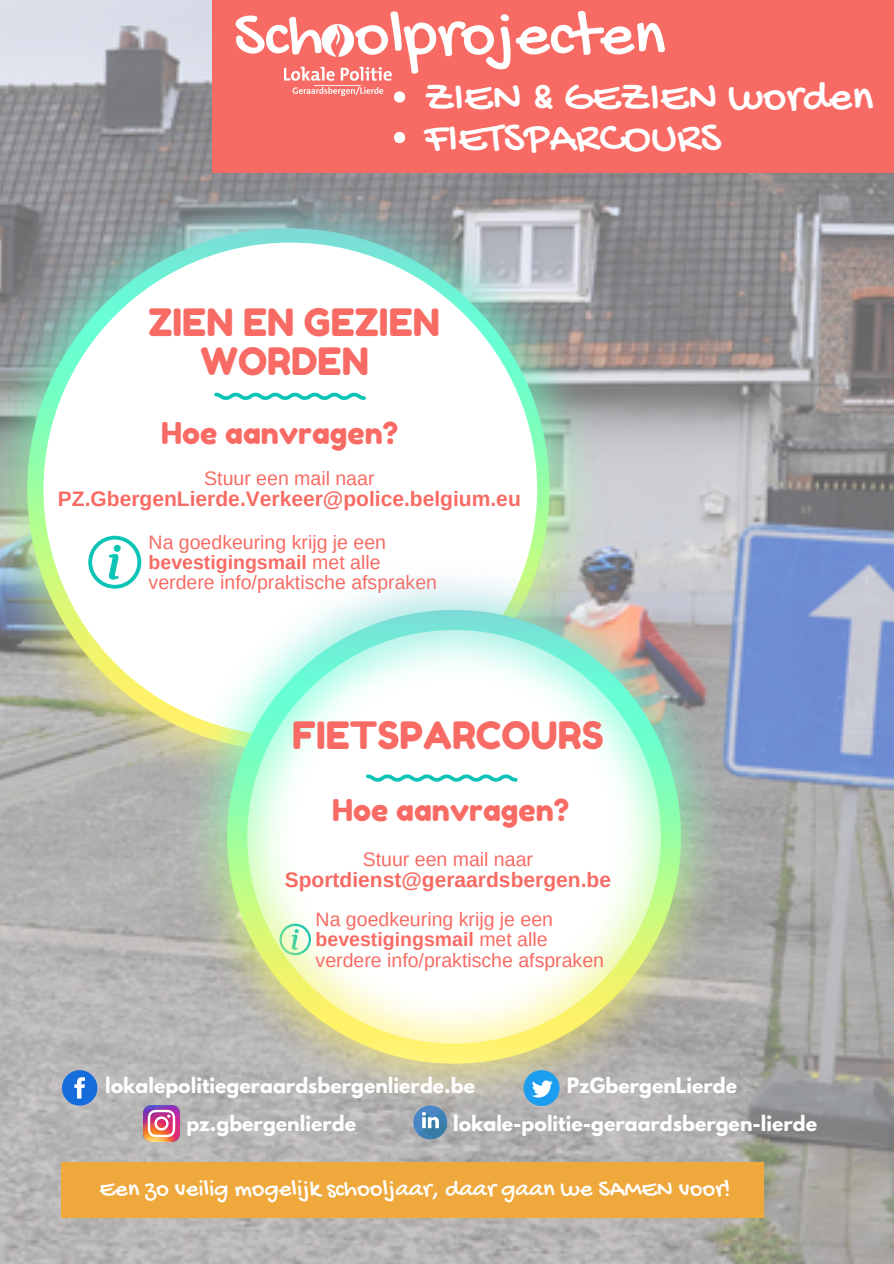
<style>
.page{position:relative;width:894px;height:1264px;background:#fff}
.page>*{position:absolute;margin:0;border:0;box-sizing:border-box;transform-origin:0 0}
.t1{font:66.75px "Gochi Hand";color:#fff}
.t2{font:45px "Gochi Hand";color:#fff}
.t3{font:37.65px/39.5px "Fredoka One";color:#f76b64;text-align:center}
.t4{font:30px "Fredoka One";color:#f76b64}
.t5{font:24.75px "Gochi Hand";color:#fff}
.t6{font:700 21px "Arimo";color:#f76b64}
.t7{font:19.5px/20.2px "Arimo";color:#f76b64}
.t8{font:700 18.9px "League Spartan";color:#fff}
.s1{font-weight:700}
</style>
<div class="page">
<img style="left:0;top:0;width:893px;height:1263px">
<div style="left:720px;top:1162px;width:44px;height:55px;background:#eea83c"></div>
<div style="left:105px;top:1162px;width:615px;height:55px;background:#eea83c"></div>
<div style="left:61px;top:1162px;width:44px;height:55px;background:#eea83c"></div>
<div style="left:260px;top:0;width:633px;height:173px;background:#f76b64"></div>
<div style="left:212px;top:0;width:48px;height:173px;background:#f76b64"></div>
<svg style="left:394px;top:91px;width:11px;height:12px"></svg>
<svg style="left:394px;top:132px;width:11px;height:11px"></svg>
<img style="left:284px;top:24px;width:107px;height:72px">
<img style="left:0;top:173px;width:606px;height:632px">
<div style="left:43px;top:243px;width:494px;height:493px;background:#fff;border-radius:50%"></div>
<svg style="left:214px;top:393px;width:152px;height:7px"></svg>
<svg style="left:88px;top:535px;width:53px;height:53px"></svg>
<img style="left:181px;top:562px;width:549px;height:549px">
<svg style="left:62px;top:1070px;width:35px;height:35px"></svg>
<svg style="left:523px;top:1070px;width:36px;height:35px"></svg>
<img style="left:144px;top:1105px;width:35px;height:36px">
<svg style="left:413px;top:1105px;width:34px;height:34px"></svg>
<svg style="left:418px;top:1110px;width:30px;height:30px"></svg>
<p class="t1" style="left:233px;top:0;width:433px">Sch olprojecten</p>
<p class="t2" style="left:424px;top:74px;width:450px">ZIEN &amp; GEZIEN worden</p>
<p class="t2" style="left:424px;top:114px;width:298px">FIETSPARCOURS</p>
<p class="t3" style="left:148px;top:302px;width:293px">ZIEN EN GEZIEN<br>WORDEN</p>
<p class="t4" style="left:161px;top:414px;width:238px">Hoe aanvragen?</p>
<p class="t7" style="left:204px;top:468px;width:172px">Stuur een mail naar</p>
<p class="t6" style="left:58px;top:487px;width:464px">PZ.GbergenLierde.Verkeer@police.belgium.eu</p>
<p class="t7" style="left:148px;top:531px;width:239px">Na goedkeuring krijg je een <span class="s1">bevestigingsmail</span> met alle</p>
<p class="t7" style="left:148px;top:572px;width:290px">verdere info/praktische afspraken</p>
<p class="t3" style="left:292px;top:715px;width:313px">FIETSPARCOURS</p>
<p class="t4" style="left:332px;top:791px;width:238px">Hoe aanvragen?</p>
<p class="t7" style="left:362px;top:849px;width:172px">Stuur een mail naar</p>
<p class="t6" style="left:285px;top:868px;width:328px">Sportdienst@geraardsbergen.be</p>
<p class="t7" style="left:315px;top:909px;width:239px">Na goedkeuring krijg je een <span class="s1">bevestigingsmail</span> met alle</p>
<p class="t7" style="left:315px;top:949px;width:290px">verdere info/praktische afspraken</p>
<p class="t8" style="left:105px;top:1075px;width:371px">lokalepolitiegeraardsbergenlierde.be</p>
<p class="t8" style="left:566px;top:1075px;width:172px">PzGbergenLierde</p>
<p class="t8" style="left:453px;top:1114px;width:365px">lokale-politie-geraardsbergen-lierde</p>
<p class="t8" style="left:186px;top:1114px;width:171px">pz.gbergenlierde</p>
<p class="t5" style="left:99px;top:1175px;width:632px">Een zo veilig mogelijk schooljaar, daar gaan we SAMEN voor!</p>
</div>
